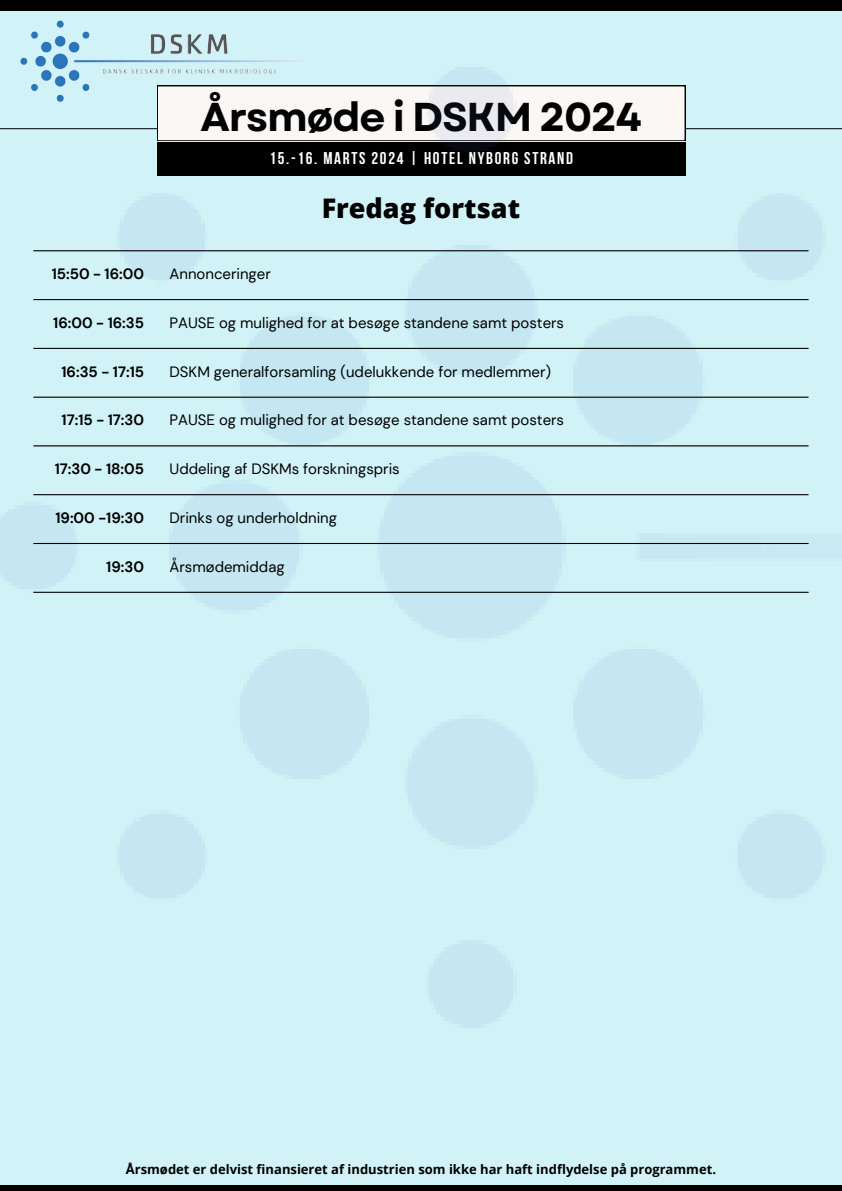
<style>
.page{position:relative;width:842px;height:1191px;background:#fff}
.page>*{position:absolute;margin:0;border:0;box-sizing:border-box;transform-origin:0 0}
.t1{font:700 40.2px "Garet";letter-spacing:-.03em;color:#000}
.t2{font:800 27px "Open Sans";color:#000}
.t3{font:700 17px "Bebas Neue";letter-spacing:.1em;color:#fff}
.t4{font:15px "DM Sans";color:#000}
.t5{font:700 15px "DM Sans";color:#000}
.t6{font:700 13px "Open Sans";color:#000}
</style>
<div class="page">
<div style="left:0;top:0;width:842px;height:1190px;background:#d1f3f8"></div>
<div style="left:0;top:1184px;width:842px;height:6px;background:#000001"></div>
<div style="left:0;top:0;width:842px;height:11px;background:#000001"></div>
<img style="left:20px;top:20px;width:282px;height:43px">
<img style="left:0;top:63px;width:842px;height:965px">
<hr style="left:33px;top:250px;width:775px;height:1px;background:#000">
<hr style="left:33px;top:299px;width:775px;height:1px;background:#000">
<hr style="left:33px;top:348px;width:775px;height:1px;background:#000">
<hr style="left:33px;top:396px;width:775px;height:1px;background:#000">
<hr style="left:33px;top:445px;width:775px;height:1px;background:#000">
<hr style="left:33px;top:494px;width:775px;height:1px;background:#000">
<hr style="left:33px;top:543px;width:775px;height:1px;background:#000">
<hr style="left:33px;top:591px;width:775px;height:1px;background:#000">
<p class="t1" style="left:201px;top:88px;width:443px">Årsmøde i DSKM 2024</p>
<p class="t3" style="left:269px;top:151px;width:305px">15.-16. MARTS 2024 | HOTEL NYBORG STRAND</p>
<p class="t2" style="left:322px;top:189px;width:200px">Fredag fortsat</p>
<h3 class="t5" style="left:52px;top:264px;width:94px">15:50 - 16:00</h3>
<h2 class="t4" style="left:170px;top:264px;width:103px">Annonceringer</h2>
<p class="t5" style="left:53px;top:313px;width:92px">16:00 - 16:35</p>
<p class="t4" style="left:170px;top:313px;width:396px">PAUSE og mulighed for at besøge standene samt posters</p>
<p class="t5" style="left:61px;top:362px;width:84px">16:35 - 17:15</p>
<p class="t4" style="left:170px;top:362px;width:383px">DSKM generalforsamling (udelukkende for medlemmer)</p>
<p class="t5" style="left:62px;top:410px;width:84px">17:15 - 17:30</p>
<p class="t4" style="left:170px;top:410px;width:396px">PAUSE og mulighed for at besøge standene samt posters</p>
<p class="t5" style="left:55px;top:459px;width:91px">17:30 - 18:05</p>
<p class="t4" style="left:170px;top:459px;width:232px">Uddeling af DSKMs forskningspris</p>
<p class="t5" style="left:55px;top:508px;width:90px">19:00 -19:30</p>
<p class="t4" style="left:170px;top:508px;width:169px">Drinks og underholdning</p>
<p class="t5" style="left:106px;top:557px;width:39px">19:30</p>
<p class="t4" style="left:170px;top:557px;width:117px">Årsmødemiddag</p>
<p class="t6" style="left:126px;top:1160px;width:592px">Årsmødet er delvist finansieret af industrien som ikke har haft indflydelse på programmet.</p>
</div>
